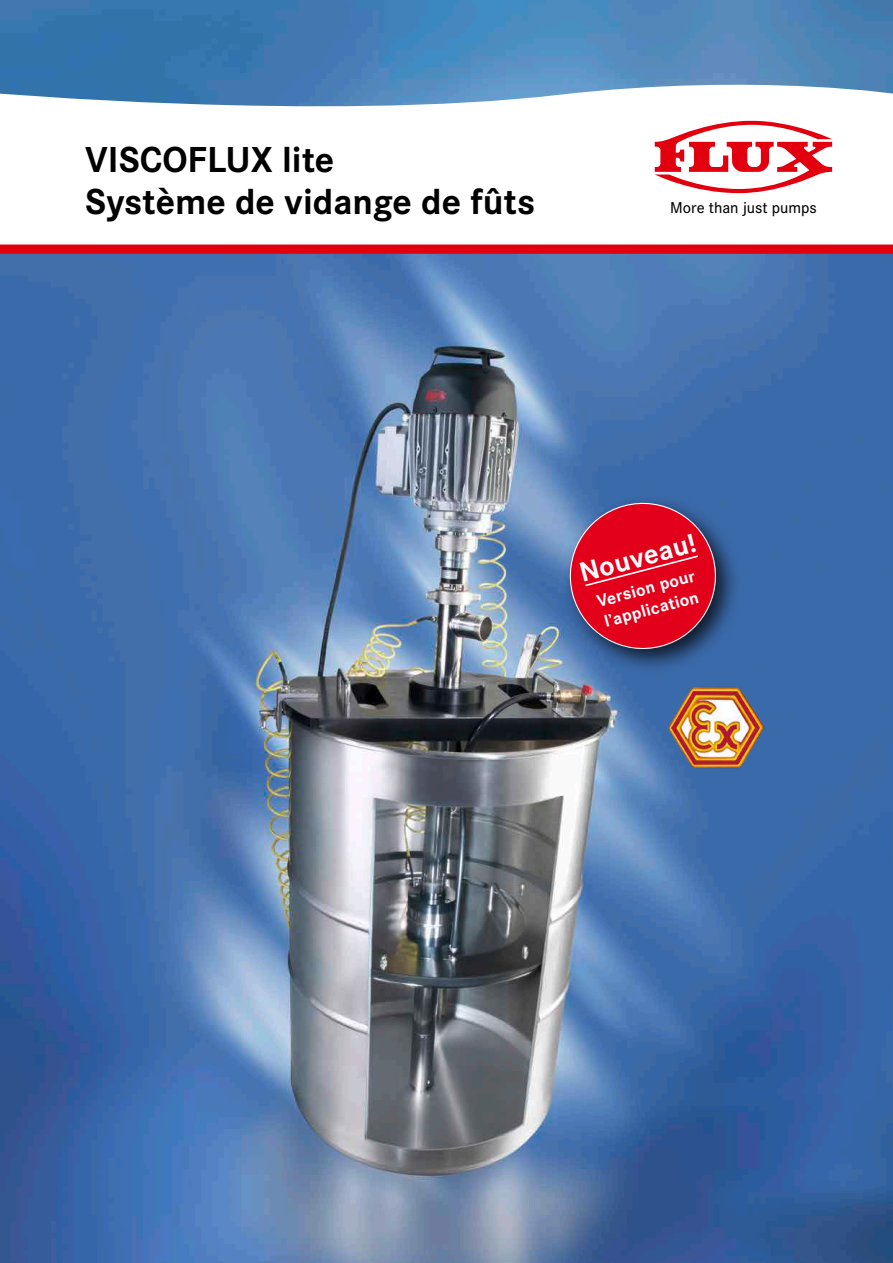
<style>
.page{position:relative;width:893px;height:1263px;background:#fff}
.page>*{position:absolute;margin:0;border:0;box-sizing:border-box;transform-origin:0 0}
.t1{font:700 37.5px/42px "Corporate S";color:#000}
.t2{font:700 28.5px "Corporate S";color:#fff}
.t3{font:700 17.7px/21.1px "Corporate S";color:#fff}
.t4{font:500 16.2px "Corporate S";color:#000}
.t5{font:14.4px "Corporate S";letter-spacing:.005em;color:#000}
</style>
<div class="page">
<img style="left:1px;top:254px;width:892px;height:1009px">
<img style="left:0;top:238px;width:1px;height:1025px">
<img style="left:0;top:0;width:893px;height:72px">
<svg style="left:0;top:72px;width:893px;height:173px"></svg>
<div style="left:0;top:245px;width:893px;height:9px;background:#e2000f"></div>
<div style="left:561px;top:494px;width:181px;height:181px;background:#000;opacity:.75"></div>
<svg style="left:562px;top:495px;width:161px;height:161px;background:#a82a4d"></svg>
<img style="left:664px;top:684px;width:104px;height:87px">
<div style="left:652px;top:118px;width:182px;height:101px;background:#fff"></div>
<svg style="left:655px;top:121px;width:178px;height:72px"></svg>
<p class="t1" style="left:85px;top:139px;width:452px">VISCOFLUX lite<br>Système de vidange de fûts</p>
<p class="t4" style="left:670px;top:199px;width:148px">More than just pumps</p>
<p class="t5" style="left:690px;top:201px;width:110px">Wir förder n Werte.</p>
<p class="t2" style="left:576px;top:557px;width:121px;rotate:-15deg">Nouveau!</p>
<p class="t3" style="left:595px;top:592px;width:103px;rotate:-15deg">Version pour l’application</p>
</div>
